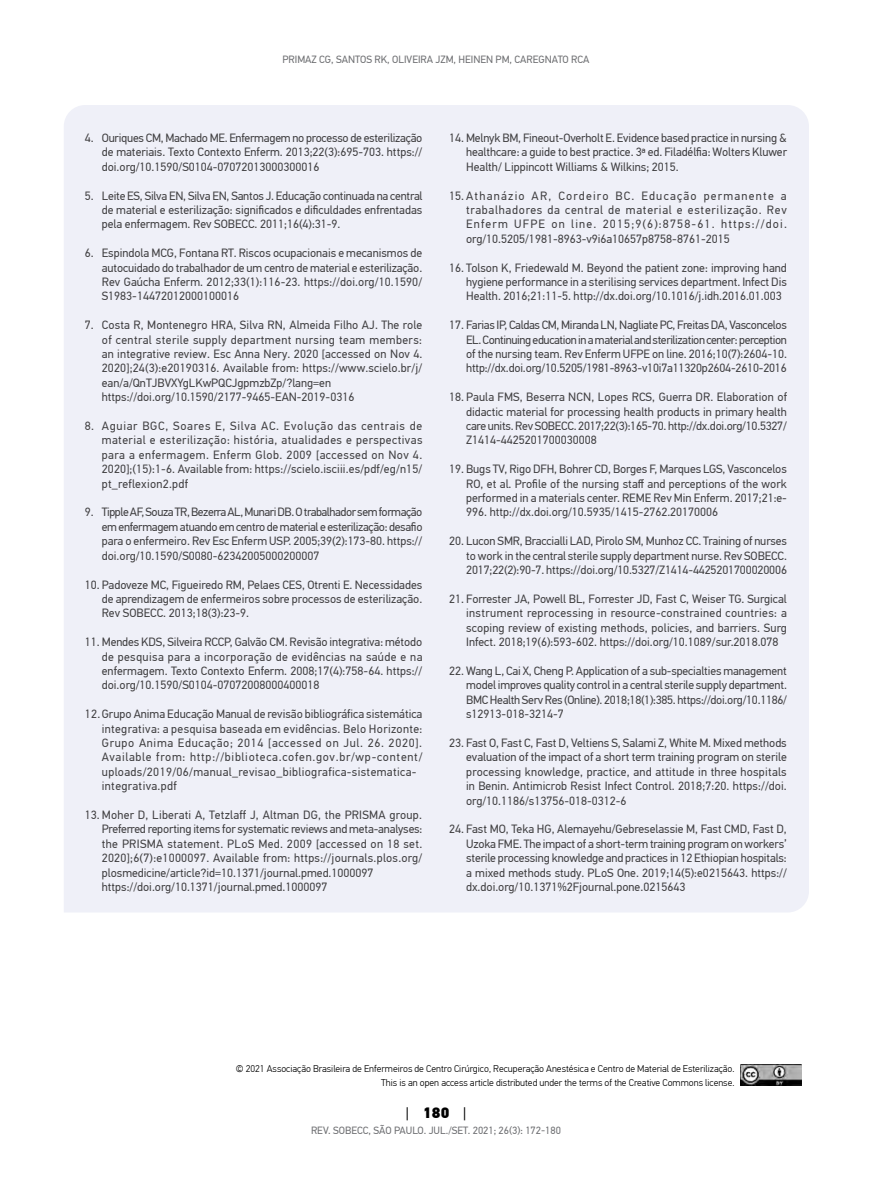
<style>
.page{position:relative;width:893px;height:1191px;background:#fff}
.page>*{position:absolute;margin:0;border:0;box-sizing:border-box;transform-origin:0 0}
.t1{font:900 15px "PF Din Text Pro";color:#000}
.t2{font:12px/14.4px "PF Din Text Pro";color:#414042;text-align:justify}
.t3{font:12px/14.4px "PF Din Text Pro";letter-spacing:.03em;color:#414042}
.t4{font:10.5px "PF Din Text Pro";color:#6d6e71}
.t5{font:300 9.75px/13.5px "PF Din Text Pro";color:#000;text-align:right}
.s1{font-weight:400}
</style>
<div class="page">
<div style="left:64px;top:105px;width:745px;height:807px;background:#eff0f8"></div>
<img style="left:740px;top:1064px;width:61px;height:22px">
<p class="t4" style="left:283px;top:53px;width:308px">PRIMAZ CG, SANTOS RK, OLIVEIRA JZM, HEINEN PM, CAREGNATO RCA</p>
<p class="t2" style="left:102px;top:131px;width:322px;text-indent:-17px">4. Ouriques CM, Machado ME. Enfermagem no processo de esterilização de materiais. Texto Contexto Enferm. 2013;22(3):695-703. https:// doi.org/10.1590/S0104-07072013000300016</p>
<p class="t2" style="left:102px;top:188px;width:322px;text-indent:-17px">5. Leite ES, Silva EN, Silva EN, Santos J. Educação continuada na central de material e esterilização: significados e dificuldades enfrentadas pela enfermagem. Rev SOBECC. 2011;16(4):31-9.</p>
<p class="t2" style="left:102px;top:246px;width:322px;text-indent:-17px">6. Espindola MCG, Fontana RT. Riscos ocupacionais e mecanismos de autocuidado do trabalhador de um centro de material e esterilização.<br>Rev Gaúcha Enferm. 2012;33(1):116-23. https://doi.org/10.1590/ S1983-14472012000100016</p>
<p class="t2" style="left:102px;top:318px;width:322px;text-align:left;text-indent:-17px">7. Costa R, Montenegro HRA, Silva RN, Almeida Filho AJ. The role of central sterile supply department nursing team members: an integrative review. Esc Anna Nery. 2020 [accessed on Nov 4.<br>2020];24(3):e20190316. Available from: https://www.scielo.br/j/ ean/a/QnTJBVXYgLKwPQCJgpmzbZp/?lang=en https://doi.org/10.1590/2177-9465-EAN-2019-0316</p>
<p class="t2" style="left:102px;top:419px;width:322px;text-indent:-17px">8. Aguiar BGC, Soares E, Silva AC. Evolução das centrais de material e esterilização: história, atualidades e perspectivas para a enfermagem. Enferm Glob. 2009 [accessed on Nov 4.<br>2020];(15):1-6. Available from: https://scielo.isciii.es/pdf/eg/n15/ pt_reflexion2.pdf</p>
<p class="t2" style="left:102px;top:505px;width:322px;text-indent:-17px">9. Tipple AF, Souza TR, Bezerra AL, Munari DB. O trabalhador sem formação em enfermagem atuando em centro de material e esterilização: desafio para o enfermeiro. Rev Esc Enferm USP. 2005;39(2):173-80. https:// doi.org/10.1590/S0080-62342005000200007</p>
<p class="t2" style="left:102px;top:577px;width:322px;text-indent:-17px">10. Padoveze MC, Figueiredo RM, Pelaes CES, Otrenti E. Necessidades de aprendizagem de enfermeiros sobre processos de esterilização.<br>Rev SOBECC. 2013;18(3):23-9.</p>
<p class="t2" style="left:102px;top:635px;width:322px;text-indent:-17px">11. Mendes KDS, Silveira RCCP, Galvão CM. Revisão integrativa: método de pesquisa para a incorporação de evidências na saúde e na enfermagem. Texto Contexto Enferm. 2008;17(4):758-64. https:// doi.org/10.1590/S0104-07072008000400018</p>
<p class="t3" style="left:102px;top:707px;width:322px;text-indent:-17px">12.Grupo Anima Educação Manual de revisão bibliográfica sistemática integrativa: a pesquisa baseada em evidências. Belo Horizonte:<br>Grupo Anima Educação; 2014 [accessed on Jul. 26. 2020].<br>Available from: http://biblioteca.cofen.gov.br/wp-content/ uploads/2019/06/manual_revisao_bibliografica-sistematica&shy;integrativa.pdf</p>
<p class="t2" style="left:102px;top:807px;width:322px;text-align:left;text-indent:-17px">13. Moher D, Liberati A, Tetzlaff J, Altman DG, the PRISMA group.<br>Preferred reporting items for systematic reviews and meta-analyses: the PRISMA statement. PLoS Med. 2009 [accessed on 18 set.<br>2020];6(7):e1000097. Available from: https://journals.plos.org/ plosmedicine/article?id=10.1371/journal.pmed.1000097 https://doi.org/10.1371/journal.pmed.1000097</p>
<p class="t2" style="left:466px;top:131px;width:322px;text-indent:-17px">14. Melnyk BM, Fineout-Overholt E. Evidence based practice in nursing &amp; healthcare: a guide to best practice. 3ª ed. Filadélfia: Wolters Kluwer Health/ Lippincott Williams &amp; Wilkins; 2015.</p>
<p class="t2" style="left:466px;top:188px;width:322px;text-indent:-17px">15.Athanázio AR, Cordeiro BC. Educação permanente a trabalhadores da central de material e esterilização. Rev Enferm UFPE on line. 2015;9(6):8758-61. https://doi. org/10.5205/1981-8963-v9i6a10657p8758-8761-2015</p>
<p class="t2" style="left:466px;top:260px;width:322px;text-indent:-17px">16. Tolson K, Friedewald M. Beyond the patient zone: improving hand hygiene performance in a sterilising services department. Infect Dis Health. 2016;21:11-5. http://dx.doi.org/10.1016/j.idh.2016.01.003</p>
<p class="t2" style="left:466px;top:318px;width:322px;text-indent:-17px">17. Farias IP, Caldas CM, Miranda LN, Nagliate PC, Freitas DA, Vasconcelos EL. Continuing education in a material and sterilization center: perception of the nursing team. Rev Enferm UFPE on line. 2016;10(7):2604-10. http://dx.doi.org/10.5205/1981-8963-v10i7a11320p2604-2610-2016</p>
<p class="t2" style="left:466px;top:390px;width:322px;text-indent:-17px">18. Paula FMS, Beserra NCN, Lopes RCS, Guerra DR. Elaboration of didactic material for processing health products in primary health care units. Rev SOBECC. 2017;22(3):165-70. http://dx.doi.org/10.5327/ Z1414-4425201700030008</p>
<p class="t2" style="left:466px;top:462px;width:322px;text-indent:-17px">19. Bugs TV, Rigo DFH, Bohrer CD, Borges F, Marques LGS, Vasconcelos RO, et al. Profile of the nursing staff and perceptions of the work performed in a materials center. REME Rev Min Enferm. 2017;21:e-996. http://dx.doi.org/10.5935/1415-2762.20170006</p>
<p class="t2" style="left:466px;top:534px;width:322px;text-indent:-17px">20. Lucon SMR, Braccialli LAD, Pirolo SM, Munhoz CC. Training of nurses to work in the central sterile supply department nurse. Rev SOBECC.<br>2017;22(2):90-7. https://doi.org/10.5327/Z1414-4425201700020006</p>
<p class="t2" style="left:466px;top:591px;width:322px;text-indent:-17px">21. Forrester JA, Powell BL, Forrester JD, Fast C, Weiser TG. Surgical instrument reprocessing in resource-constrained countries: a scoping review of existing methods, policies, and barriers. Surg Infect. 2018;19(6):593-602. https://doi.org/10.1089/sur.2018.078</p>
<p class="t2" style="left:466px;top:663px;width:322px;text-indent:-17px">22. Wang L, Cai X, Cheng P. Application of a sub-specialties management model improves quality control in a central sterile supply department.<br>BMC Health Serv Res (Online). 2018;18(1):385. https://doi.org/10.1186/ s12913-018-3214-7</p>
<p class="t2" style="left:466px;top:735px;width:322px;text-indent:-17px">23. Fast O, Fast C, Fast D, Veltiens S, Salami Z, White M. Mixed methods evaluation of the impact of a short term training program on sterile processing knowledge, practice, and attitude in three hospitals in Benin. Antimicrob Resist Infect Control. 2018;7:20. https://doi. org/10.1186/s13756-018-0312-6</p>
<p class="t2" style="left:466px;top:822px;width:322px;text-indent:-17px">24. Fast MO, Teka HG, Alemayehu/Gebreselassie M, Fast CMD, Fast D, Uzoka FME. The impact of a short-term training program on workers’ sterile processing knowledge and practices in 12 Ethiopian hospitals: a mixed methods study. PLoS One. 2019;14(5):e0215643. https:// dx.doi.org/10.1371%2Fjournal.pone.0215643</p>
<p class="t5" style="left:236px;top:1062px;width:500px">© 2021 Associação Brasileira de Enfermeiros de Centro Cirúrgico, Recuperação Anestésica e Centro de Material de Esterilização.<br>This is an open access article distributed under the terms of the Creative Commons license.</p>
<p class="t1" style="left:406px;top:1102px;width:62px"><span class="s1">|</span> 180 <span class="s1">|</span></p>
<p class="t4" style="left:311px;top:1124px;width:251px">REV. SOBECC, SÃO PAULO. JUL./SET. 2021; 26(3): 172-180</p>
</div>
